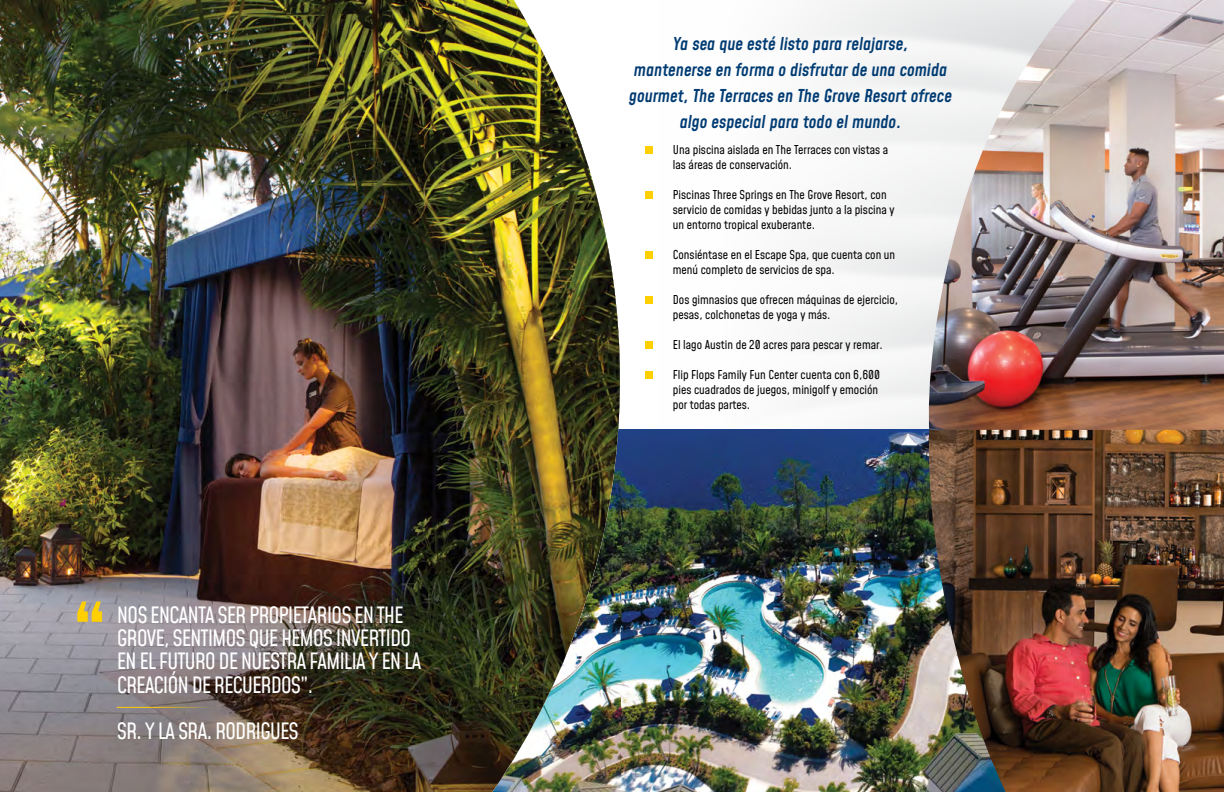
<style>
.page{position:relative;width:1224px;height:792px;background:#fff}
.page>*{position:absolute;margin:0;border:0;box-sizing:border-box;transform-origin:0 0}
.t1{font:700 98.1px "Bebas Neue";color:#ffcf00}
.t2{font:22px/23.3px "Mohave";letter-spacing:-.05em;color:#fff}
.t3{font:italic 500 17.4px/26.1px "Mohave";color:#003b72;text-align:center}
.t4{font:12px/15px "Mohave";color:#000}
</style>
<div class="page">
<img style="left:658px;top:0;width:270px;height:430px">
<img style="left:621px;top:430px;width:307px;height:362px">
<img style="left:928px;top:0;width:296px;height:430px">
<img style="left:928px;top:430px;width:296px;height:362px">
<img style="left:0;top:0;width:620px;height:792px">
<hr style="left:117px;top:707px;width:101px;height:1px;background:#ffcf00">
<div style="left:646px;top:147px;width:7px;height:7px;background:#ffcf00"></div>
<div style="left:646px;top:192px;width:7px;height:7px;background:#ffcf00"></div>
<div style="left:646px;top:252px;width:7px;height:7px;background:#ffcf00"></div>
<div style="left:646px;top:297px;width:7px;height:7px;background:#ffcf00"></div>
<div style="left:646px;top:342px;width:7px;height:7px;background:#ffcf00"></div>
<div style="left:646px;top:372px;width:7px;height:7px;background:#ffcf00"></div>
<h1 class="t1" style="left:73px;top:583px;width:34px">“</h1>
<h2 class="t2" style="left:117px;top:605px;width:306px">NOS ENCANTA SER PROPIETARIOS EN THE GROVE, SENTIMOS QUE HEMOS INVERTIDO EN EL FUTURO DE NUESTRA FAMILIA Y EN LA CREACIÓN DE RECUERDOS”.</h2>
<h2 class="t2" style="left:117px;top:721px;width:184px">SR. Y LA SRA. RODRIGUES</h2>
<h3 class="t3" style="left:629px;top:31px;width:324px">Ya sea que esté listo para relajarse,<br>mantenerse en forma o disfrutar de una comida gourmet, The Terraces en The Grove Resort ofrece algo especial para todo el mundo.</h3>
<p class="t4" style="left:673px;top:143px;width:217px">Una piscina aislada en The Terraces con vistas a las áreas de conservación.</p>
<p class="t4" style="left:673px;top:188px;width:223px">Piscinas Three Springs en The Grove Resort, con servicio de comidas y bebidas junto a la piscina y un entorno tropical exuberante.</p>
<p class="t4" style="left:673px;top:248px;width:224px">Consiéntase en el Escape Spa, que cuenta con un menú completo de servicios de spa.</p>
<p class="t4" style="left:673px;top:293px;width:227px">Dos gimnasios que ofrecen máquinas de ejercicio, pesas, colchonetas de yoga y más.</p>
<p class="t4" style="left:673px;top:338px;width:212px">El lago Austin de 20 acres para pescar y remar.</p>
<p class="t4" style="left:673px;top:368px;width:209px">Flip Flops Family Fun Center cuenta con 6,600 pies cuadrados de juegos, minigolf y emoción por todas partes.</p>
</div>
